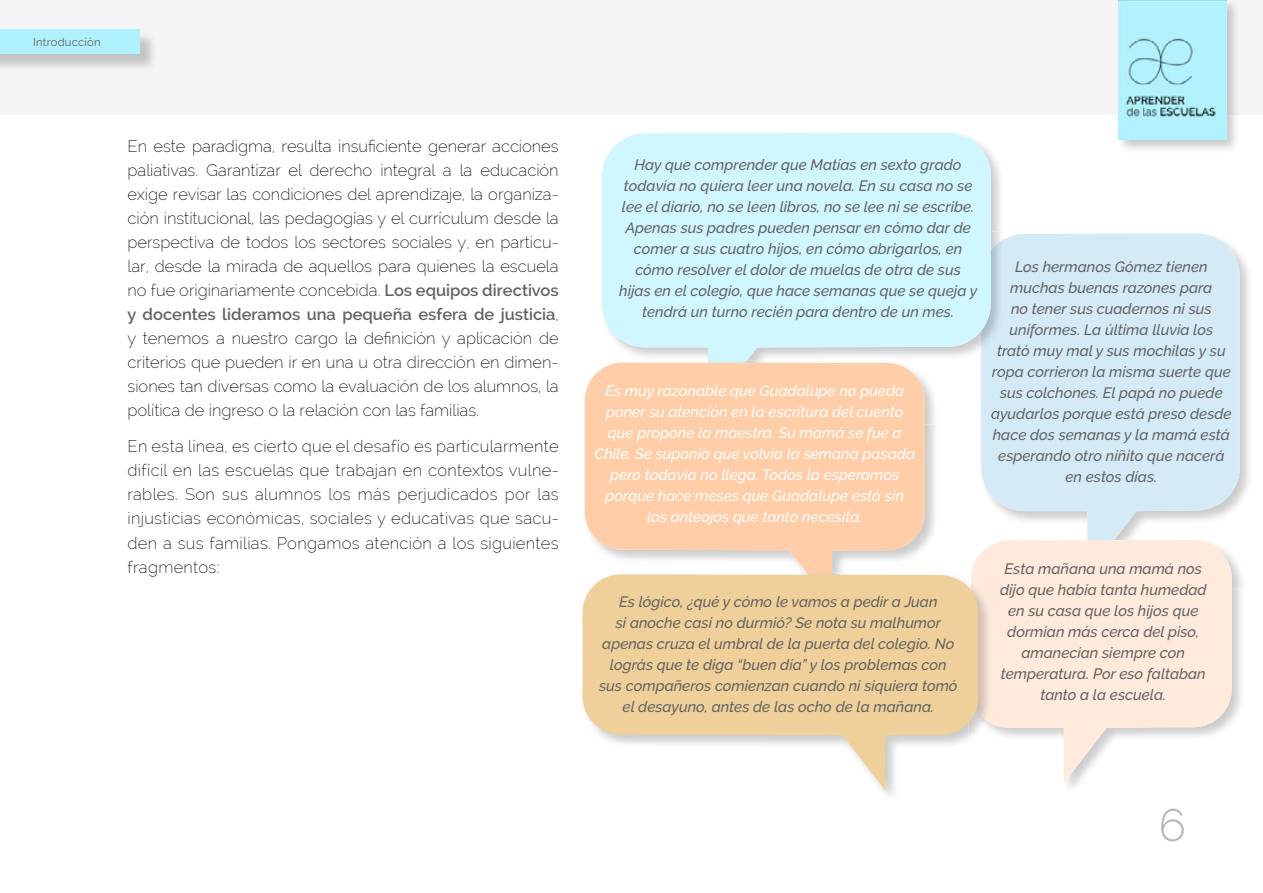
<style>
.page{position:relative;width:1263px;height:893px;background:#fff}
.page>*{position:absolute;margin:0;border:0;box-sizing:border-box;transform-origin:0 0}
.t1{font:300 45px "Raleway";color:#b6b6b6}
.t2{font:200 16.5px/24px "Raleway";letter-spacing:.005em;color:#000;text-align:justify}
.t3{font:italic 500 15px/21px "Raleway";color:#636262;text-align:center}
.t4{font:italic 500 15px/21px "Raleway";color:#fff;text-align:center}
.t5{font:11.25px "Raleway";letter-spacing:.02em;color:#636262}
.s1{font-weight:600;color:#636262}
</style>
<div class="page">
<div style="left:1px;top:1px;width:1262px;height:114px;background:#f6f5f5"></div>
<img style="left:1118px;top:0;width:118px;height:150px">
<img style="left:1118px;top:1px;width:118px;height:114px">
<img style="left:1119px;top:1px;width:107px;height:138px">
<svg style="left:981px;top:233px;width:259px;height:305px;background:#d7ebf6"></svg>
<img style="left:991px;top:231px;width:15px;height:7px">
<img style="left:981px;top:238px;width:25px;height:186px">
<img style="left:998px;top:345px;width:8px;height:14px">
<img style="left:992px;top:366px;width:14px;height:14px">
<img style="left:999px;top:387px;width:7px;height:14px">
<img style="left:991px;top:408px;width:15px;height:14px">
<svg style="left:602px;top:133px;width:389px;height:278px;background:#d2f6fd"></svg>
<img style="left:602px;top:361px;width:337px;height:63px">
<img style="left:708px;top:361px;width:39px;height:1px">
<svg style="left:585px;top:362px;width:340px;height:210px;background:#fdd2b1"></svg>
<img style="left:1087px;top:538px;width:28px;height:2px">
<svg style="left:971px;top:540px;width:261px;height:243px;fill:#ffeadc"></svg>
<img style="left:806px;top:572px;width:26px;height:2px">
<img style="left:978px;top:724px;width:15px;height:59px">
<img style="left:971px;top:572px;width:22px;height:152px">
<svg style="left:582px;top:574px;width:396px;height:216px;fill:#efd09a"></svg>
<img style="left:0;top:32px;width:153px;height:40px">
<div style="left:0;top:29px;width:139px;height:25px;background:#aff2fe"></div>
<p class="t5" style="left:33px;top:36px;width:69px">Introducción</p>
<p class="t2" style="left:128px;top:134px;width:433px">En este paradigma, resulta insuficiente generar acciones paliativas. Garantizar el derecho integral a la educación exige revisar las condiciones del aprendizaje, la organiza&shy;ción institucional, las pedagogías y el currículum desde la perspectiva de todos los sectores sociales y, en particu&shy;lar, desde la mirada de aquellos para quienes la escuela no fue originariamente concebida. <span class="s1">Los equipos directivos y docentes lideramos una pequeña esfera de justicia</span>, y tenemos a nuestro cargo la definición y aplicación de criterios que pueden ir en una u otra dirección en dimen&shy;siones tan diversas como la evaluación de los alumnos, la política de ingreso o la relación con las familias.</p>
<p class="t2" style="left:128px;top:435px;width:433px">En esta línea, es cierto que el desafío es particularmente difícil en las escuelas que trabajan en contextos vulne&shy;rables. Son sus alumnos los más perjudicados por las injusticias económicas, sociales y educativas que sacu&shy;den a sus familias. Pongamos atención a los siguientes fragmentos:</p>
<p class="t3" style="left:619px;top:154px;width:360px">Hay que comprender que Matías en sexto grado todavía no quiera leer una novela. En su casa no se lee el diario, no se leen libros, no se lee ni se escribe.<br>Apenas sus padres pueden pensar en cómo dar de comer a sus cuatro hijos, en cómo abrigarlos, en cómo resolver el dolor de muelas de otra de sus hijas en el colegio, que hace semanas que se queja y tendrá un turno recién para dentro de un mes.</p>
<p class="t4" style="left:594px;top:380px;width:322px">Es muy razonable que Guadalupe no pueda poner su atención en la escritura del cuento que propone la maestra. Su mamá se fue a Chile. Se suponía que volvía la semana pasada pero todavía no llega. Todos la esperamos porque hace meses que Guadalupe está sin los anteojos que tanto necesita.</p>
<p class="t3" style="left:991px;top:256px;width:242px">Los hermanos Gómez tienen muchas buenas razones para<br>no tener sus cuadernos ni sus uniformes. La última lluvia los<br>trató muy mal y sus mochilas y su ropa corrieron la misma suerte que sus colchones. El papá no puede ayudarlos porque está preso desde hace dos semanas y la mamá está esperando otro niñito que nacerá en estos días.</p>
<p class="t3" style="left:599px;top:591px;width:360px">Es lógico, ¿qué y cómo le vamos a pedir a Juan<br>si anoche casi no durmió? Se nota su malhumor apenas cruza el umbral de la puerta del colegio. No lográs que te diga “buen día” y los problemas con sus compañeros comienzan cuando ni siquiera tomó el desayuno, antes de las ocho de la mañana.</p>
<p class="t3" style="left:1000px;top:558px;width:208px">Esta mañana una mamá nos dijo que había tanta humedad en su casa que los hijos que dormían más cerca del piso, amanecían siempre con temperatura. Por eso faltaban tanto a la escuela.</p>
<h1 class="t1" style="left:1159px;top:798px;width:29px">6</h1>
</div>
